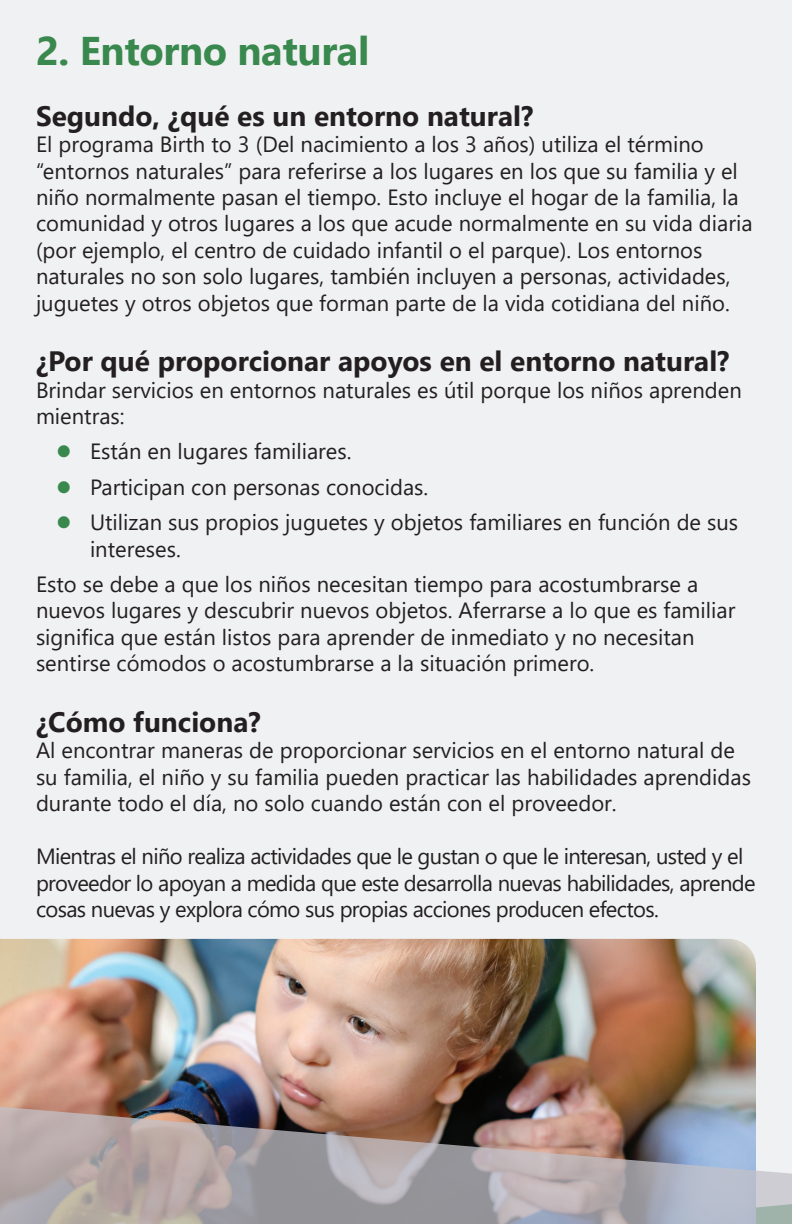
<style>
.page{position:relative;width:792px;height:1224px;background:#f0f1f2}
.page>*{position:absolute;margin:0;border:0;box-sizing:border-box;transform-origin:0 0}
.t1{font:700 40px "Segoe UI";letter-spacing:-.01em;color:#39884e}
.t2{font:700 28px "Segoe UI";color:#231f20}
.t3{font:22px/26.4px "Segoe UI";color:#231f20}
.t4{font:22px/26.4px "Segoe UI";letter-spacing:-.03em;color:#231f20}
.s1{font-size:48px;color:#39884e}
</style>
<div class="page">
<img style="left:0;top:939px;width:756px;height:166px">
<img style="left:0;top:1105px;width:792px;height:119px">
<h1 class="t1" style="left:36px;top:13px;width:335px">2. Entorno natural</h1>
<p class="t2" style="left:36px;top:89px;width:499px">Segundo, ¿qué es un entorno natural?</p>
<p class="t3" style="left:36px;top:129px;width:718px">El programa Birth to 3 (Del nacimiento a los 3 años) utiliza el término “entornos naturales” para referirse a los lugares en los que su familia y el niño normalmente pasan el tiempo. Esto incluye el hogar de la familia, la comunidad y otros lugares a los que acude normalmente en su vida diaria (por ejemplo, el centro de cuidado infantil o el parque). Los entornos naturales no son solo lugares, también incluyen a personas, actividades, juguetes y otros objetos que forman parte de la vida cotidiana del niño.</p>
<p class="t2" style="left:36px;top:335px;width:695px">¿Por qué proporcionar apoyos en el entorno natural?</p>
<p class="t3" style="left:36px;top:375px;width:707px">Brindar servicios en entornos naturales es útil porque los niños aprenden mientras:</p>
<p class="t3" style="left:54px;top:436px;width:299px"><span class="s1">•</span> Están en lugares familiares.</p>
<p class="t3" style="left:54px;top:472px;width:376px"><span class="s1">•</span> Participan con personas conocidas.</p>
<p class="t3" style="left:90px;top:507px;width:650px;text-indent:-36px"><span class="s1">•</span> Utilizan sus propios juguetes y objetos familiares en función de sus intereses.</p>
<p class="t3" style="left:36px;top:569px;width:701px">Esto se debe a que los niños necesitan tiempo para acostumbrarse a nuevos lugares y descubrir nuevos objetos. Aferrarse a lo que es familiar significa que están listos para aprender de inmediato y no necesitan sentirse cómodos o acostumbrarse a la situación primero.</p>
<p class="t2" style="left:36px;top:695px;width:226px">¿Cómo funciona?</p>
<p class="t3" style="left:36px;top:735px;width:717px">Al encontrar maneras de proporcionar servicios en el entorno natural de su familia, el niño y su familia pueden practicar las habilidades aprendidas durante todo el día, no solo cuando están con el proveedor.</p>
<p class="t4" style="left:36px;top:841px;width:721px">Mientras el niño realiza actividades que le gustan o que le interesan, usted y el proveedor lo apoyan a medida que este desarrolla nuevas habilidades, aprende cosas nuevas y explora cómo sus propias acciones producen efectos.</p>
</div>
